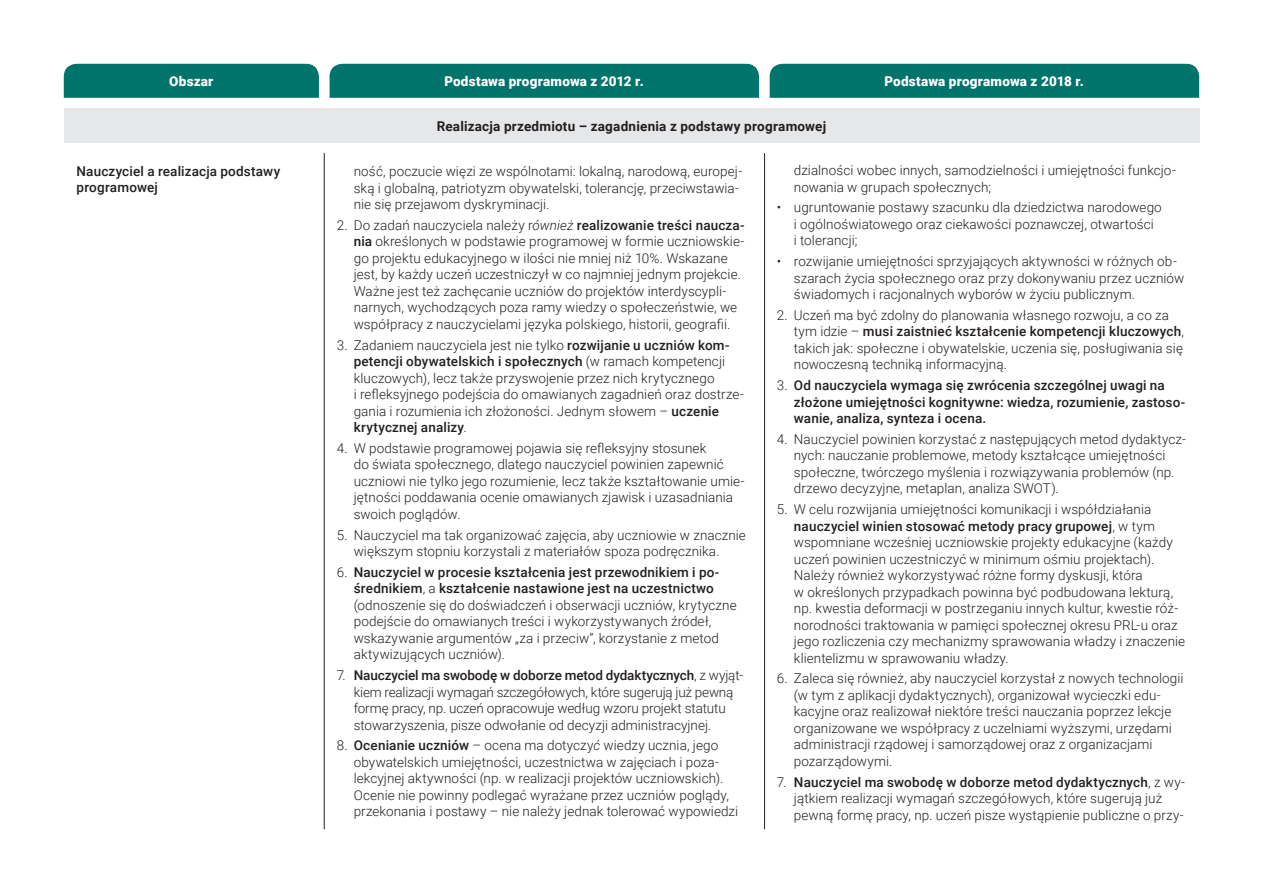
<style>
.page{position:relative;width:1263px;height:893px;background:#fff}
.page>*{position:absolute;margin:0;border:0;box-sizing:border-box;transform-origin:0 0}
.TABELA_-_numeracja{font:300 13.5px/16.5px "Roboto";letter-spacing:.005em;color:#231f20}
.TABELA_-_numeracja-2{font:500 13.5px/16.5px "Roboto";letter-spacing:.01em;color:#231f20}
.t1{font:900 13.5px "Roboto";letter-spacing:.015em;color:#fff}
.t2{font:700 13.5px "Roboto";letter-spacing:.015em;color:#231f20}
.TABELA_-_tekst{font:500 13.5px/16.5px "Roboto";letter-spacing:.01em;color:#231f20}
.s1{font-style:italic}
.s2{font-weight:500}
.s3{font-weight:300}
</style>
<div class="page">
<div style="left:64px;top:64px;width:255px;height:34px;background:#00736a"></div>
<div style="left:330px;top:64px;width:429px;height:34px;background:#00736a"></div>
<div style="left:770px;top:64px;width:429px;height:34px;background:#00736a"></div>
<div style="left:64px;top:108px;width:1135px;height:34px;background:#e6e7e9"></div>
<hr style="left:764px;top:153px;width:1px;height:676px;background:#231f20">
<hr style="left:324px;top:153px;width:1px;height:676px;background:#231f20">
<p class="t1" style="left:169px;top:72px;width:46px">Obszar</p>
<p class="t1" style="left:444px;top:72px;width:201px">Podstawa programowa z 2012 r.</p>
<p class="t1" style="left:884px;top:72px;width:201px">Podstawa programowa z 2018 r.</p>
<p class="t2" style="left:437px;top:116px;width:391px">Realizacja przedmiotu – zagadnienia z podstawy programowej</p>
<p class="TABELA_-_tekst" style="left:77px;top:162px;width:205px">Nauczyciel a realizacja podstawy programowej</p>
<p class="TABELA_-_numeracja" style="left:354px;top:162px;width:390px">ność, poczucie więzi ze wspólnotami: lokalną, narodową, europej&shy;ską i globalną, patriotyzm obywatelski, tolerancj<span class="s1">ę</span>, przeciwstawia&shy;nie się przejawom dyskryminacji.</p>
<p class="TABELA_-_numeracja" style="left:354px;top:216px;width:392px;text-indent:-17px">2. Do zadań nauczyciela należy r<span class="s1">ównież</span> <span class="s2">realizowanie treści naucza&shy;nia</span> określonych w podstawie programowej w formie uczniowskie&shy;go projektu edukacyjnego w ilości nie mniej niż 10%. Wskazane jest, by każdy uczeń uczestniczył w co najmniej jednym projekcie.<br>Ważne jest też zachęcanie uczniów do projektów interdyscypli&shy;narnych, wychodzących poza ramy wiedzy o społeczeństwie, we współpracy z nauczycielami języka polskiego, historii, geografii.</p>
<p class="TABELA_-_numeracja" style="left:354px;top:336px;width:392px;text-indent:-17px">3. Zadaniem nauczyciela jest nie tylko <span class="s2">rozwijanie u uczniów kom&shy;petencji obywatelskich i społecznych</span> (w ramach kompetencji kluczowych), lecz także przyswojenie przez nich krytycznego<br>i refleksyjnego podejścia do omawianych zagadnień oraz dostrze&shy;gania i rozumienia ich złożoności. Jednym słowem – <span class="s2">uczenie krytycznej analizy</span>.</p>
<p class="TABELA_-_numeracja" style="left:354px;top:439px;width:392px;text-indent:-17px">4. W podstawie programowej pojawia się refleksyjny stosunek<br>do świata społecznego, dlatego nauczyciel powinien zapewnić uczniowi nie tylko jego rozumienie, lecz także kształtowanie umie&shy;jętności poddawania ocenie omawianych zjawisk i uzasadniania swoich poglądów.</p>
<p class="TABELA_-_numeracja" style="left:354px;top:526px;width:394px;text-indent:-17px">5. Nauczyciel ma tak organizować zajęcia, aby uczniowie w znacznie większym stopniu korzystali z materiałów spoza podręcznika.</p>
<p class="TABELA_-_numeracja" style="left:354px;top:563px;width:384px;text-indent:-17px">6. <span class="s2">Nauczyciel w procesie kształcenia jest przewodnikiem i po&shy;średnikiem</span>, a <span class="s2">kształcenie nastawione jest na uczestnictwo </span>(odnoszenie się do doświadczeń i obserwacji uczniów, krytyczne podejście do omawianych treści i wykorzystywanych źródeł, wskazywanie argumentów „za i przeciw”, korzystanie z metod aktywizujących uczniów).</p>
<p class="TABELA_-_numeracja" style="left:354px;top:666px;width:391px;text-indent:-17px">7. <span class="s2">Nauczyciel ma swobodę w doborze metod dydaktycznych</span>, z wyjąt&shy;kiem realizacji wymagań szczegółowych, które sugerują już pewną formę pracy, np. uczeń opracowuje według wzoru projekt statutu stowarzyszenia, pisze odwołanie od decyzji administracyjnej.</p>
<p class="TABELA_-_numeracja" style="left:354px;top:737px;width:386px;text-indent:-17px">8. <span class="s2">Ocenianie uczniów</span> – ocena ma dotyczy<span class="s1">ć</span> wiedzy ucznia, jego obywatelskich umiejętności, uczestnictwa w zajęciach i poza&shy;lekcyjnej aktywności (np. w realizacji projektów uczniowskich).<br>Ocenie nie powinny podlegać wyrażane przez uczniów poglądy, przekonania i postawy – nie należy jednak tolerować wypowiedzi</p>
<p class="TABELA_-_numeracja" style="left:794px;top:162px;width:384px">dzialności wobec innych, samodzielności i umiejętności funkcjo&shy;nowania w grupach społecznych;</p>
<p class="TABELA_-_numeracja" style="left:794px;top:199px;width:369px;text-indent:-17px">• ugruntowanie postawy szacunku dla dziedzictwa narodowego i ogólnoświatowego oraz ciekawości poznawczej, otwartości<br>i tolerancji;</p>
<p class="TABELA_-_numeracja" style="left:794px;top:253px;width:392px;text-indent:-17px">• rozwijanie umiejętności sprzyjających aktywności w różnych ob&shy;szarach życia społecznego oraz przy dokonywaniu przez uczniów świadomych i racjonalnych wyborów w życiu publicznym.</p>
<p class="TABELA_-_numeracja" style="left:794px;top:306px;width:392px;text-indent:-17px">2. Uczeń ma być zdolny do planowania własnego rozwoju, a co za tym idzie – <span class="s2">musi zaistnieć kształcenie kompetencji kluczowych</span>, takich jak: społeczne i obywatelskie, uczenia się, posługiwania się nowoczesną techniką informacyjną.</p>
<p class="TABELA_-_numeracja-2" style="left:794px;top:377px;width:393px;text-indent:-17px"><span class="s3">3.</span> Od nauczyciela wymaga się zwrócenia szczególnej uwagi na złożone umiejętności kognitywne: wiedza, rozumienie, zastoso&shy;wanie, analiza, synteza i ocena.</p>
<p class="TABELA_-_numeracja" style="left:794px;top:430px;width:394px;text-indent:-17px">4. Nauczyciel powinien korzystać z następujących metod dydaktycz&shy;nych: nauczanie problemowe, metody kształcące umiejętności społeczne, twórczego myślenia i rozwiązywania problemów (np. drzewo decyzyjne, metaplan, analiza SWOT).</p>
<p class="TABELA_-_numeracja" style="left:794px;top:501px;width:393px;text-indent:-17px">5. W celu rozwijania umiejętności komunikacji i współdziałania <span class="s2">nauczyciel winien stosować metody pracy grupowej</span>, w tym wspomniane wcześniej uczniowskie projekty edukacyjne (każdy uczeń powinien uczestniczyć w minimum ośmiu projektach).<br>Należy również wykorzystywać różne formy dyskusji, która<br>w określonych przypadkach powinna być podbudowana lekturą, np. kwestia deformacji w postrzeganiu innych kultur, kwestie róż&shy;norodności traktowania w pamięci społecznej okresu PRL-u oraz jego rozliczenia czy mechanizmy sprawowania władzy i znaczenie klientelizmu w sprawowaniu władzy.</p>
<p class="TABELA_-_numeracja" style="left:794px;top:670px;width:391px;text-indent:-17px">6. Zaleca się również, aby nauczyciel korzystał z nowych technologii (w tym z aplikacji dydaktycznych), organizował wycieczki edu&shy;kacyjne oraz realizował niektóre treści nauczania poprzez lekcje organizowane we współpracy z uczelniami wyższymi, urzędami administracji rządowej i samorządowej oraz z organizacjami pozarządowymi.</p>
<p class="TABELA_-_numeracja" style="left:794px;top:773px;width:393px;text-indent:-17px">7. <span class="s2">Nauczyciel ma swobodę w doborze metod dydaktycznych</span>, z wy&shy;jątkiem realizacji wymagań szczegółowych, które sugerują już pewną formę pracy, np. uczeń pisze wystąpienie publiczne o przy-</p>
</div>
